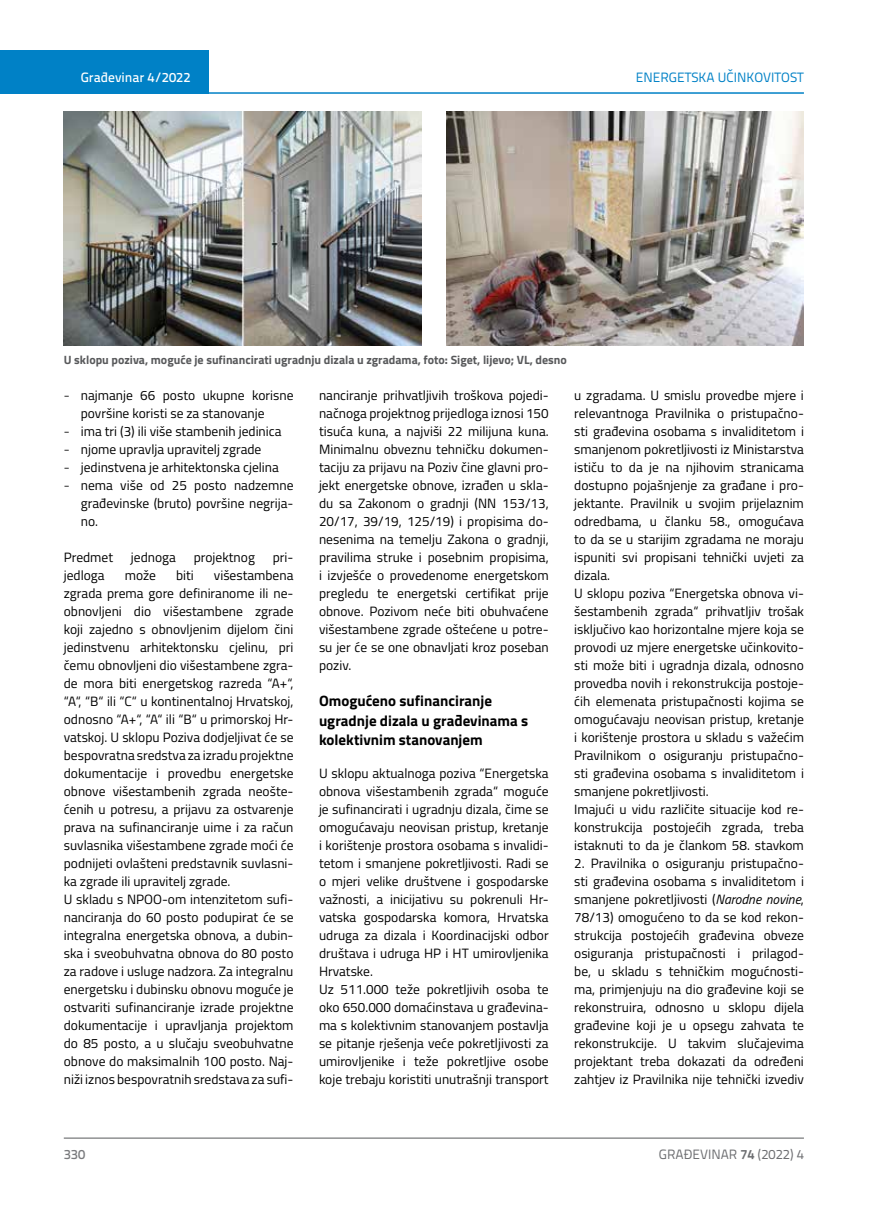
<style>
.page{position:relative;width:872px;height:1212px;background:#fff}
.page>*{position:absolute;margin:0;border:0;box-sizing:border-box;transform-origin:0 0}
.t1{font:700 15px/19.5px "Titillium";color:#000}
.t2{font:13.5px/18px "Titillium";color:#000}
.t3{font:13.5px "Titillium Text 22 L";color:#0081c6}
.t4{font:13.5px "Titillium Text 22 L";color:#6d6e71}
.t5{font:500 13.5px "Titillium Text 22 L";color:#fff}
.t6{font:500 13.5px "Titillium Text 22 L";color:#797a7d}
.t7{font:700 12px "Titillium";color:#58595b}
.s1{font-family:"Titillium Text 22 L";font-weight:300}
.s2{font-style:italic}
.s3{font-weight:700}
</style>
<div class="page">
<div style="left:0;top:50px;width:208px;height:44px;background:#0081c6"></div>
<hr style="left:0;top:92px;width:804px;height:2px;background:#0081c6">
<hr style="left:64px;top:1138px;width:740px;height:1px;background:#58595b">
<img style="left:64px;top:112px;width:357px;height:234px">
<img style="left:446px;top:112px;width:358px;height:234px">
<p class="t5" style="left:81px;top:67px;width:111px">Građevinar 4/2022</p>
<p class="t3" style="left:636px;top:68px;width:170px">ENERGETSKA UČINKOVITOST</p>
<p class="t7" style="left:64px;top:350px;width:504px">U sklopu poziva, moguće je sufinancirati ugradnju dizala u zgradama, foto: Siget, lijevo; VL, desno</p>
<p class="t2" style="left:81px;top:385px;width:214px;text-indent:-17px"><span class="s1">-</span> najmanje 66 posto ukupne korisne površine koristi se za stanovanje</p>
<p class="t2" style="left:64px;top:421px;width:219px"><span class="s1">-</span> ima tri (3) ili više stambenih jedinica</p>
<p class="t2" style="left:64px;top:439px;width:199px"><span class="s1">-</span> njome upravlja upravitelj zgrade</p>
<p class="t2" style="left:64px;top:457px;width:217px"><span class="s1">-</span> jedinstvena je arhitektonska cjelina</p>
<p class="t2" style="left:81px;top:475px;width:214px;text-align:justify;text-indent:-17px"><span class="s1">-</span> nema više od 25 posto nadzemne građevinske (bruto) površine negrija&shy;no.</p>
<p class="t2" style="left:64px;top:547px;width:51px">Predmet</p>
<p class="t2" style="left:131px;top:547px;width:46px">jednoga</p>
<p class="t2" style="left:194px;top:547px;width:63px">projektnog</p>
<p class="t2" style="left:273px;top:547px;width:22px">pri-</p>
<p class="t2" style="left:64px;top:565px;width:42px">jedloga</p>
<p class="t2" style="left:125px;top:565px;width:33px">može</p>
<p class="t2" style="left:176px;top:565px;width:19px">biti</p>
<p class="t2" style="left:64px;top:565px;width:231px;text-indent:150px">višestambena zgrada prema gore definiranome ili ne&shy;obnovljeni dio višestambene zgrade koji zajedno s obnovljenim dijelom čini jedinstvenu arhitektonsku cjelinu, pri čemu obnovljeni dio višestambene zgra&shy;de mora biti energetskog razreda “A+“, “A“, “B“ ili “C“ u kontinentalnoj Hrvatskoj, odnosno “A+“, “A“ ili “B“ u primorskoj Hr&shy;vatskoj. U sklopu Poziva dodjeljivat će se bespovratna sredstva za izradu projektne dokumentacije i provedbu energetske obnove višestambenih zgrada neošte&shy;ćenih u potresu, a prijavu za ostvarenje prava na sufinanciranje uime i za račun suvlasnika višestambene zgrade moći će podnijeti ovlašteni predstavnik suvlasni&shy;ka zgrade ili upravitelj zgrade.<br>U skladu s NPOO-om intenzitetom sufi&shy;nanciranja do 60 posto podupirat će se integralna energetska obnova, a dubin&shy;ska i sveobuhvatna obnova do 80 posto za radove i usluge nadzora. Za integralnu energetsku i dubinsku obnovu moguće je ostvariti sufinanciranje izrade projektne dokumentacije i upravljanja projektom do 85 posto, a u slučaju sveobuhvatne obnove do maksimalnih 100 posto. Naj&shy;niži iznos bespovratnih sredstava za sufi-</p>
<p class="t2" style="left:319px;top:385px;width:231px;text-align:justify">nanciranje prihvatljivih troškova pojedi&shy;načnoga projektnog prijedloga iznosi 150 tisuća kuna, a najviši 22 milijuna kuna.<br>Minimalnu obveznu tehničku dokumen&shy;taciju za prijavu na Poziv čine glavni pro&shy;jekt energetske obnove, izrađen u skla&shy;du sa Zakonom o gradnji (NN 153/13, 20/17, 39/19, 125/19) i propisima do&shy;nesenima na temelju Zakona o gradnji, pravilima struke i posebnim propisima, i izvješće o provedenome energetskom pregledu te energetski certifikat prije obnove. Pozivom neće biti obuhvaćene višestambene zgrade oštećene u potre&shy;su jer će se one obnavljati kroz poseban poziv.</p>
<p class="t1" style="left:319px;top:690px;width:211px">Omogućeno sufinanciranje ugradnje dizala u građevinama s kolektivnim stanovanjem</p>
<p class="t2" style="left:319px;top:764px;width:231px">U sklopu aktualnoga poziva “Energetska obnova višestambenih zgrada“ moguće je sufinancirati i ugradnju dizala, čime se omogućavaju neovisan pristup, kretanje i korištenje prostora osobama s invalidi&shy;tetom i smanjene pokretljivosti. Radi se o mjeri velike društvene i gospodarske važnosti, a inicijativu su pokrenuli Hr&shy;vatska gospodarska komora, Hrvatska udruga za dizala i Koordinacijski odbor društava i udruga HP i HT umirovljenika Hrvatske.<br>Uz 511.000 teže pokretljivih osoba te oko 650.000 domaćinstava u građevina&shy;ma s kolektivnim stanovanjem postavlja se pitanje rješenja veće pokretljivosti za umirovljenike i teže pokretljive osobe koje trebaju koristiti unutrašnji transport</p>
<p class="t2" style="left:574px;top:385px;width:231px">u zgradama. U smislu provedbe mjere i relevantnoga Pravilnika o pristupačno&shy;sti građevina osobama s invaliditetom i smanjenom pokretljivosti iz Ministarstva ističu to da je na njihovim stranicama dostupno pojašnjenje za građane i pro&shy;jektante. Pravilnik u svojim prijelaznim odredbama, u članku 58., omogućava to da se u starijim zgradama ne moraju ispuniti svi propisani tehnički uvjeti za dizala.<br>U sklopu poziva “Energetska obnova vi&shy;šestambenih zgrada“ prihvatljiv trošak isključivo kao horizontalne mjere koja se provodi uz mjere energetske učinkovito&shy;sti može biti i ugradnja dizala, odnosno provedba novih i rekonstrukcija postoje&shy;ćih elemenata pristupačnosti kojima se omogućavaju neovisan pristup, kretanje i korištenje prostora u skladu s važećim Pravilnikom o osiguranju pristupačno&shy;sti građevina osobama s invaliditetom i smanjene pokretljivosti.<br>Imajući u vidu različite situacije kod re&shy;konstrukcija postojećih zgrada, treba istaknuti to da je člankom 58. stavkom</p>
<p class="t2" style="left:574px;top:854px;width:231px;text-align:justify">2. Pravilnika o osiguranju pristupačno&shy;sti građevina osobama s invaliditetom i smanjene pokretljivosti (<span class="s2">Narodne novine</span>, 78/13) omogućeno to da se kod rekon&shy;strukcija postojećih građevina obveze osiguranja pristupačnosti i prilagod&shy;be, u skladu s tehničkim mogućnosti&shy;ma, primjenjuju na dio građevine koji se rekonstruira, odnosno u sklopu dijela građevine koji je u opsegu zahvata te rekonstrukcije. U takvim slučajevima projektant treba dokazati da određeni zahtjev iz Pravilnika nije tehnički izvediv</p>
<p class="t6" style="left:64px;top:1144px;width:23px">330</p>
<p class="t4" style="left:659px;top:1144px;width:146px">GRAĐEVINAR <span class="s3">74</span> (2022) 4</p>
</div>
